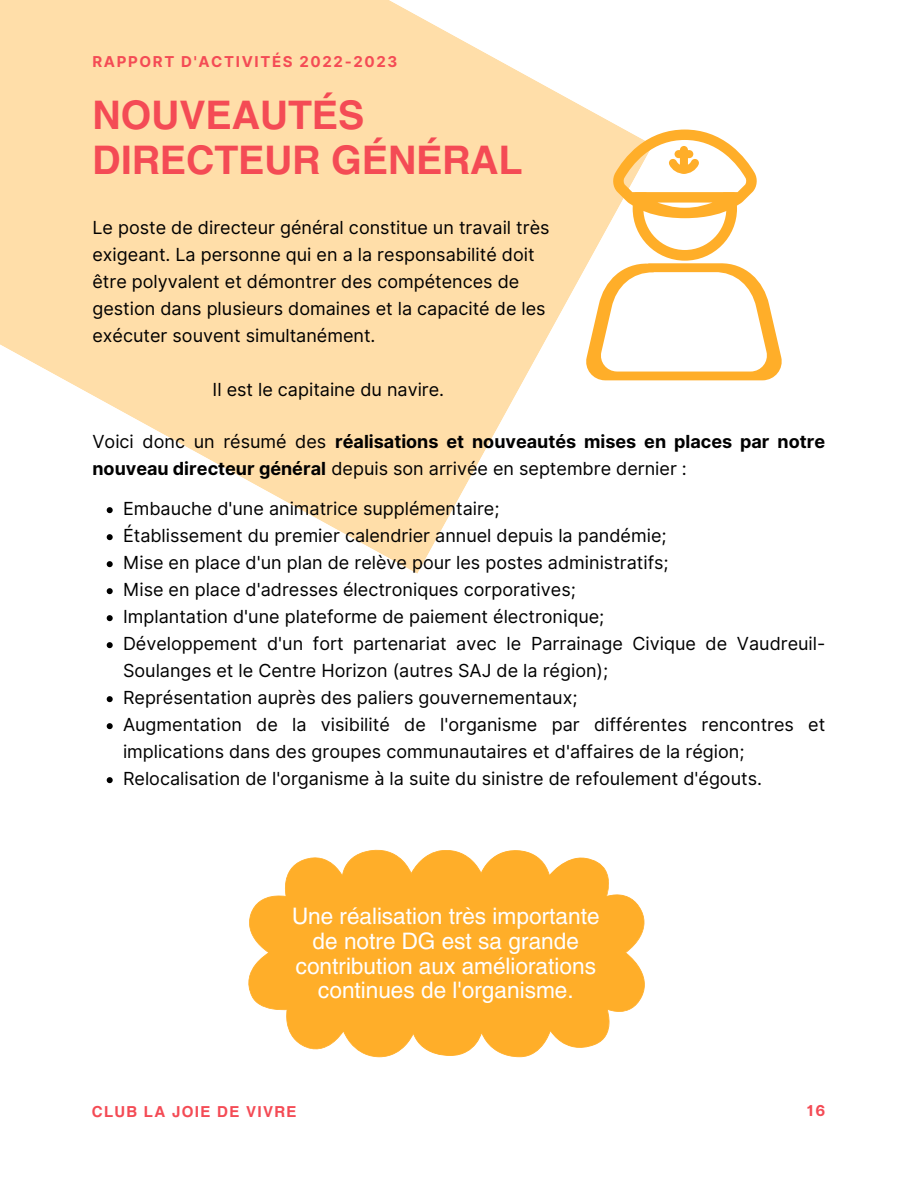
<style>
.page{position:relative;width:918px;height:1188px;background:#fff}
.page>*{position:absolute;margin:0;border:0;box-sizing:border-box;transform-origin:0 0}
.t1{font:700 39px/45px "Helios";color:#f44b55}
.t2{font:22.5px/24.8px "Helios";color:#fff;text-align:center}
.t3{font:18px/27px "Inter";color:#000}
.t4{font:700 18px/27px "Inter";color:#000}
.t5{font:700 15px "Inter";letter-spacing:.11em;color:#f44b55}
.t6{font:700 15px "Helios";letter-spacing:.085em;color:#f44b55}
.s1{font-weight:400}
</style>
<div class="page">
<svg style="left:0;top:0;width:653px;height:574px;fill:#ffdea9"></svg>
<svg style="left:586px;top:130px;width:196px;height:250px"></svg>
<div style="left:680px;top:146px;width:8px;height:28px;background:#ffae29;border-radius:4px"></div>
<div style="left:675px;top:150px;width:18px;height:8px;background:#ffae29;border-radius:4px"></div>
<svg style="left:248px;top:849px;width:397px;height:208px;fill:#ffae29"></svg>
<svg style="left:107px;top:507px;width:6px;height:6px"></svg>
<svg style="left:107px;top:534px;width:6px;height:6px"></svg>
<svg style="left:107px;top:561px;width:6px;height:6px"></svg>
<svg style="left:107px;top:588px;width:6px;height:6px"></svg>
<svg style="left:107px;top:615px;width:6px;height:6px"></svg>
<svg style="left:107px;top:642px;width:6px;height:6px"></svg>
<svg style="left:107px;top:696px;width:6px;height:6px"></svg>
<svg style="left:107px;top:723px;width:6px;height:6px"></svg>
<svg style="left:107px;top:777px;width:6px;height:6px"></svg>
<p class="t5" style="left:92px;top:52px;width:306px">RAPPORT D'ACTIVITÉS 2022-2023</p>
<h1 class="t1" style="left:92px;top:92px;width:432px">NOUVEAUTÉS<br>DIRECTEUR GÉNÉRAL</h1>
<p class="t3" style="left:92px;top:214px;width:459px">Le poste de directeur général constitue un travail très exigeant. La personne qui en a la responsabilité doit être polyvalent et démontrer des compétences de gestion dans plusieurs domaines et la capacité de les exécuter souvent simultanément.</p>
<p class="t3" style="left:213px;top:376px;width:233px">Il est le capitaine du navire.</p>
<p class="t4" style="left:92px;top:428px;width:734px"><span class="s1">Voici donc un résumé des</span> réalisations et nouveautés mises en places par notre nouveau directeur général <span class="s1">depuis son arrivée en septembre dernier :</span></p>
<p class="t3" style="left:123px;top:495px;width:704px">Embauche d'une animatrice supplémentaire;<br>Établissement du premier calendrier annuel depuis la pandémie;<br>Mise en place d'un plan de relève pour les postes administratifs;<br>Mise en place d'adresses électroniques corporatives;<br>Implantation d'une plateforme de paiement électronique;<br>Développement d'un fort partenariat avec le Parrainage Civique de Vaudreuil-Soulanges et le Centre Horizon (autres SAJ de la région);<br>Représentation auprès des paliers gouvernementaux;<br>Augmentation de la visibilité de l'organisme par différentes rencontres et implications dans des groupes communautaires et d'affaires de la région; Relocalisation de l'organisme à la suite du sinistre de refoulement d'égouts.</p>
<p class="t2" style="left:292px;top:903px;width:309px">Une réalisation très importante de notre DG est sa grande contribution aux améliorations continues de l'organisme.</p>
<p class="t6" style="left:92px;top:1102px;width:206px">CLUB LA JOIE DE VIVRE</p>
<p class="t5" style="left:807px;top:1102px;width:20px">16</p>
</div>
